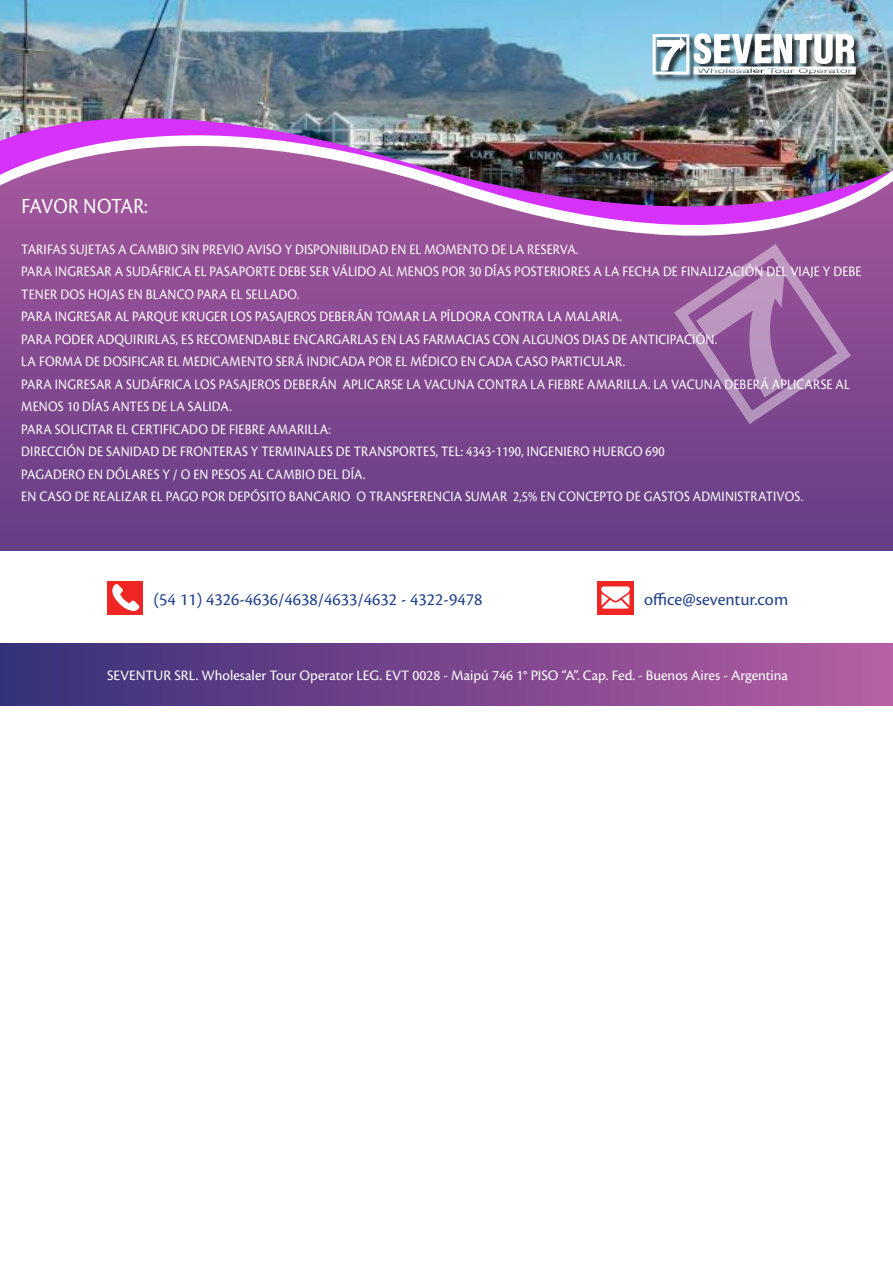
<style>
.page{position:relative;width:893px;height:1263px;background:#fff}
.page>*{position:absolute;margin:0;border:0;box-sizing:border-box;transform-origin:0 0}
.t1{font:22.5px "Cronos Pro";letter-spacing:-.01em;color:#fff;scale:.9 1}
.t2{font:18px "Cronos Pro";color:#20438b}
.t3{font:15px/22.5px "Cronos Pro";letter-spacing:.01em;color:#fff;scale:.9 1}
.t4{font:15px "Cronos Pro";letter-spacing:.01em;color:#fff}
</style>
<div class="page">
<svg style="left:0;top:307px;width:893px;height:244px;background:#77448b"></svg>
<svg style="left:674px;top:307px;width:177px;height:117px;background:#915e9c"></svg>
<div style="left:0;top:643px;width:893px;height:63px;background:linear-gradient(to right,#362f78,#b85da2)"></div>
<div style="left:597px;top:581px;width:37px;height:33px;background:#ef2623"></div>
<svg style="left:601px;top:586px;width:29px;height:23px"></svg>
<div style="left:107px;top:581px;width:36px;height:33px;background:#ef2623"></div>
<svg style="left:112px;top:584px;width:28px;height:27px"></svg>
<svg style="left:0;top:296px;width:893px;height:11px;background:#935498"></svg>
<svg style="left:0;top:209px;width:893px;height:87px;background:#9e59a0"></svg>
<img style="left:0;top:0;width:893px;height:209px">
<div style="left:653px;top:34px;width:211px;height:49px;background:#000;opacity:.77"></div>
<div style="left:653px;top:34px;width:36px;height:41px;border:3px solid #fff"></div>
<svg style="left:657px;top:37px;width:29px;height:33px"></svg>
<svg style="left:694px;top:33px;width:162px;height:42px"></svg>
<p class="t1" style="left:21px;top:193px;width:142px">FAVOR NOTAR:</p>
<p class="t3" style="left:21px;top:238px;width:621px">TARIFAS SUJETAS A CAMBIO SIN PREVIO AVISO Y DISPONIBILIDAD EN EL MOMENTO DE LA RESERVA.</p>
<p class="t3" style="left:21px;top:260px;width:935px">PARA INGRESAR A SUDÁFRICA EL PASAPORTE DEBE SER VÁLIDO AL MENOS POR 30 DÍAS POSTERIORES A LA FECHA DE FINALIZACIÓN DEL VIAJE Y DEBE<br>TENER DOS HOJAS EN BLANCO PARA EL SELLADO.</p>
<p class="t3" style="left:21px;top:305px;width:669px">PARA INGRESAR AL PARQUE KRUGER LOS PASAJEROS DEBERÁN TOMAR LA PÍLDORA CONTRA LA MALARIA.</p>
<p class="t3" style="left:21px;top:328px;width:775px">PARA PODER ADQUIRIRLAS, ES RECOMENDABLE ENCARGARLAS EN LAS FARMACIAS CON ALGUNOS DIAS DE ANTICIPACIÓN.</p>
<p class="t3" style="left:21px;top:350px;width:672px">LA FORMA DE DOSIFICAR EL MEDICAMENTO SERÁ INDICADA POR EL MÉDICO EN CADA CASO PARTICULAR.</p>
<p class="t3" style="left:21px;top:373px;width:922px">PARA INGRESAR A SUDÁFRICA LOS PASAJEROS DEBERÁN APLICARSE LA VACUNA CONTRA LA FIEBRE AMARILLA. LA VACUNA DEBERÁ APLICARSE AL<br>MENOS 10 DÍAS ANTES DE LA SALIDA.</p>
<p class="t3" style="left:21px;top:418px;width:345px">PARA SOLICITAR EL CERTIFICADO DE FIEBRE AMARILLA:</p>
<p class="t3" style="left:21px;top:440px;width:716px">DIRECCIÓN DE SANIDAD DE FRONTERAS Y TERMINALES DE TRANSPORTES, TEL: 4343-1190, INGENIERO HUERGO 690</p>
<p class="t3" style="left:21px;top:463px;width:384px">PAGADERO EN DÓLARES Y / O EN PESOS AL CAMBIO DEL DÍA.</p>
<p class="t3" style="left:21px;top:485px;width:870px">EN CASO DE REALIZAR EL PAGO POR DEPÓSITO BANCARIO O TRANSFERENCIA SUMAR 2,5% EN CONCEPTO DE GASTOS ADMINISTRATIVOS.</p>
<p class="t2" style="left:153px;top:589px;width:331px">(54 11) 4326-4636/4638/4633/4632 - 4322-9478</p>
<p class="t2" style="left:644px;top:589px;width:146px">office@seventur.com</p>
<p class="t4" style="left:107px;top:666px;width:682px">SEVENTUR SRL. Wholesaler Tour Operator LEG. EVT 0028 - Maipú 746 1° PISO “A”. Cap. Fed. - Buenos Aires - Argentina</p>
</div>
